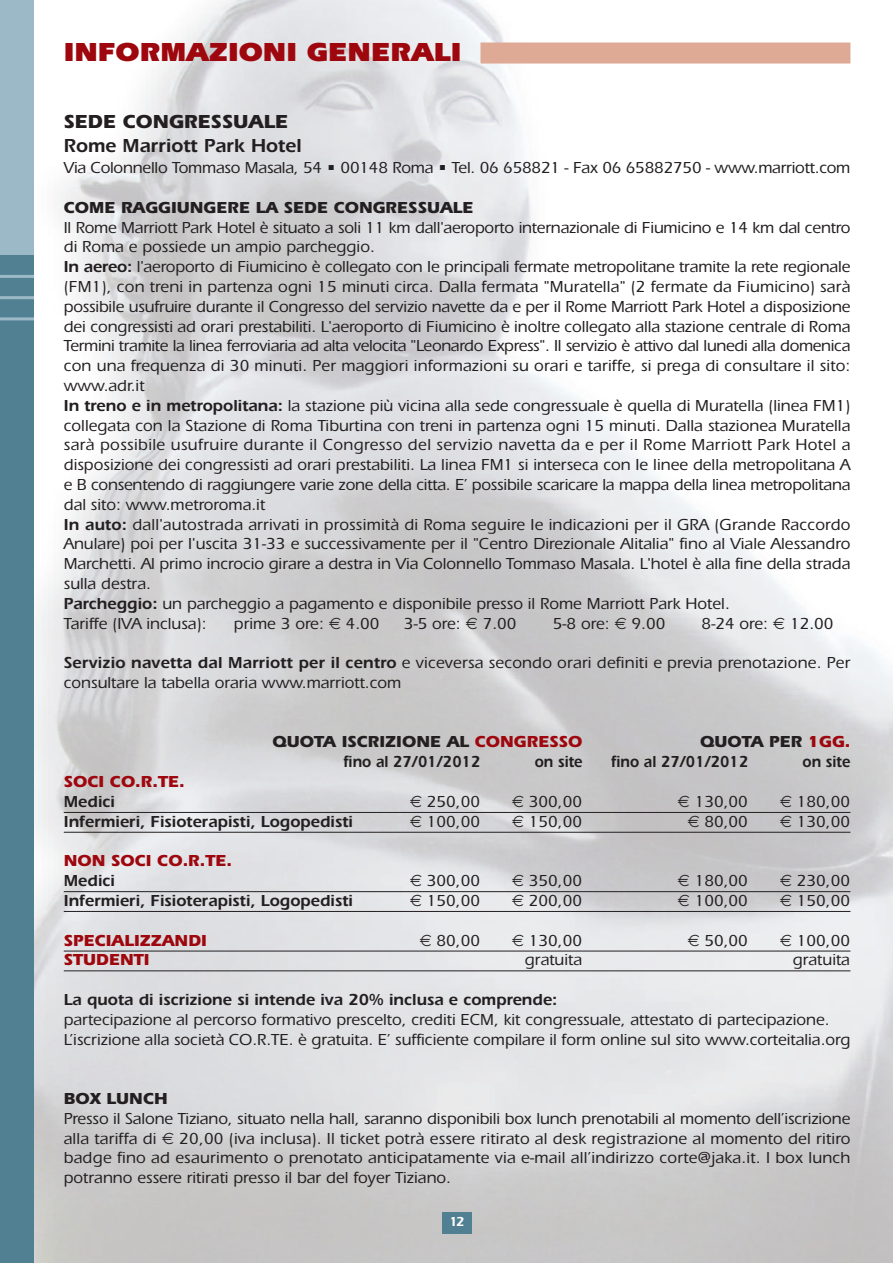
<style>
.page{position:relative;width:893px;height:1263px;background:#fff}
.page>*{position:absolute;margin:0;border:0;box-sizing:border-box;transform-origin:0 0}
.t1{font:900 27px "Itc Eras";color:#9d070d}
.t2{font:600 19.5px "Itc Eras";color:#231f20}
.t3{font:700 19.5px "Itc Eras";color:#231f20}
.t4{font:500 16.5px/19.8px "Itc Eras";color:#231f20}
.t5{font:600 16.5px "Itc Eras";color:#231f20}
.t6{font:700 16.5px "Itc Eras";color:#231f20}
.t7{font:700 16.5px "Itc Eras";color:#9d070d}
.t8{font:600 16.5px "Itc Eras";color:#231f20;scale:.9 1}
.t9{font:600 13.5px "Itc Eras";color:#fff}
.s1{font-weight:600}
.s2{color:#9d070d}
</style>
<div class="page">
<div style="left:442px;top:1212px;width:30px;height:22px;background:#518093"></div>
<div style="left:0;top:0;width:34px;height:1263px;background:#518093"></div>
<div style="left:0;top:0;width:34px;height:255px;background:#9cb9c7"></div>
<div style="left:480px;top:43px;width:370px;height:21px;background:#dea995"></div>
<hr style="left:64px;top:812px;width:786px;height:1px;background:#231f20">
<hr style="left:64px;top:832px;width:786px;height:1px;background:#231f20">
<hr style="left:64px;top:891px;width:786px;height:1px;background:#231f20">
<hr style="left:64px;top:911px;width:786px;height:1px;background:#231f20">
<hr style="left:64px;top:950px;width:786px;height:1px;background:#231f20">
<hr style="left:64px;top:970px;width:786px;height:1px;background:#231f20">
<hr style="left:0;top:275px;width:34px;height:3px;background:#9cb9c7">
<hr style="left:0;top:296px;width:34px;height:3px;background:#9cb9c7">
<hr style="left:0;top:317px;width:34px;height:3px;background:#9cb9c7">
<svg style="left:329px;top:617px;width:11px;height:12px"></svg>
<svg style="left:466px;top:617px;width:11px;height:12px"></svg>
<svg style="left:615px;top:617px;width:11px;height:12px"></svg>
<svg style="left:773px;top:617px;width:12px;height:12px"></svg>
<svg style="left:410px;top:796px;width:11px;height:11px"></svg>
<svg style="left:512px;top:796px;width:11px;height:11px"></svg>
<svg style="left:678px;top:796px;width:11px;height:11px"></svg>
<svg style="left:780px;top:796px;width:11px;height:11px"></svg>
<svg style="left:410px;top:815px;width:11px;height:12px"></svg>
<svg style="left:512px;top:815px;width:11px;height:12px"></svg>
<svg style="left:688px;top:815px;width:11px;height:12px"></svg>
<svg style="left:780px;top:815px;width:11px;height:12px"></svg>
<svg style="left:410px;top:875px;width:11px;height:11px"></svg>
<svg style="left:512px;top:875px;width:11px;height:11px"></svg>
<svg style="left:678px;top:875px;width:11px;height:11px"></svg>
<svg style="left:780px;top:875px;width:11px;height:11px"></svg>
<svg style="left:410px;top:895px;width:11px;height:11px"></svg>
<svg style="left:512px;top:895px;width:11px;height:11px"></svg>
<svg style="left:678px;top:895px;width:11px;height:11px"></svg>
<svg style="left:780px;top:895px;width:11px;height:11px"></svg>
<svg style="left:420px;top:934px;width:11px;height:12px"></svg>
<svg style="left:512px;top:934px;width:11px;height:12px"></svg>
<svg style="left:688px;top:934px;width:11px;height:12px"></svg>
<svg style="left:780px;top:934px;width:11px;height:12px"></svg>
<svg style="left:162px;top:1132px;width:11px;height:12px"></svg>
<h1 class="t1" style="left:64px;top:43px;width:399px">INFORMAZIONI GENERALI</h1>
<p class="t3" style="left:64px;top:115px;width:226px">SEDE CONGRESSUALE</p>
<p class="t2" style="left:64px;top:139px;width:239px">Rome Marriott Park Hotel</p>
<p class="t4" style="left:64px;top:160px;width:788px">Via Colonnello Tommaso Masala, 54 • 00148 Roma • Tel. 06 658821 - Fax 06 65882750 - www.marriott.com</p>
<p class="t6" style="left:64px;top:201px;width:411px">COME RAGGIUNGERE LA SEDE CONGRESSUALE</p>
<p class="t4" style="left:64px;top:219px;width:788px">Il Rome Marriott Park Hotel è situato a soli 11 km dall'aeroporto internazionale di Fiumicino e 14 km dal centro di Roma e possiede un ampio parcheggio.<br><span class="s1">In aereo:</span> l'aeroporto di Fiumicino è collegato con Ie principali fermate metropolitane tramite la rete regionale (FM1), con treni in partenza ogni 15 minuti circa. Dalla fermata "Muratella" (2 fermate da Fiumicino) sarà possibile usufruire durante il Congresso del servizio navette da e per il Rome Marriott Park Hotel a disposizione dei congressisti ad orari prestabiliti. L'aeroporto di Fiumicino è inoltre collegato alla stazione centrale di Roma Termini tramite la linea ferroviaria ad alta velocita "Leonardo Express". Il servizio è attivo dal lunedi alla domenica con una frequenza di 30 minuti. Per maggiori informazioni su orari e tariffe, si prega di consultare il sito: www.adr.it<br><span class="s1">In treno e in metropolitana:</span> la stazione più vicina alla sede congressuale è quella di Muratella (linea FM1) collegata con la Stazione di Roma Tiburtina con treni in partenza ogni 15 minuti. Dalla stazionea Muratella sarà possibile usufruire durante il Congresso del servizio navetta da e per il Rome Marriott Park Hotel a disposizione dei congressisti ad orari prestabiliti. La linea FM1 si interseca con Ie linee della metropolitana A e B consentendo di raggiungere varie zone della citta. E’ possibile scaricare la mappa della linea metropolitana dal sito: www.metroroma.it<br><span class="s1">In auto:</span> dall'autostrada arrivati in prossimità di Roma seguire Ie indicazioni per il GRA (Grande Raccordo Anulare) poi per I'uscita 31-33 e successivamente per il "Centro Direzionale Alitalia" fino al Viale Alessandro Marchetti. Al primo incrocio girare a destra in Via Colonnello Tommaso Masala. L'hotel è alla fine della strada sulla destra.<br><span class="s1">Parcheggio:</span> un parcheggio a pagamento e disponibile presso il Rome Marriott Park Hotel.<br>Tariffe (IVA inclusa):</p>
<p class="t4" style="left:234px;top:615px;width:91px">prime 3 ore:</p>
<p class="t4" style="left:346px;top:615px;width:35px">4.00</p>
<p class="t4" style="left:404px;top:615px;width:58px">3-5 ore:</p>
<p class="t4" style="left:483px;top:615px;width:35px">7.00</p>
<p class="t4" style="left:553px;top:615px;width:58px">5-8 ore:</p>
<p class="t4" style="left:631px;top:615px;width:35px">9.00</p>
<p class="t4" style="left:702px;top:615px;width:68px">8-24 ore:</p>
<p class="t4" style="left:790px;top:615px;width:45px">12.00</p>
<p class="t4" style="left:64px;top:655px;width:788px"><span class="s1">Servizio navetta dal Marriott per il centro</span> e viceversa secondo orari definiti e previa prenotazione. Per consultare la tabella oraria www.marriott.com</p>
<p class="t6" style="left:273px;top:736px;width:311px">QUOTA ISCRIZIONE AL <span class="s2">CONGRESSO</span></p>
<p class="t6" style="left:700px;top:736px;width:152px">QUOTA PER <span class="s2">1GG.</span></p>
<p class="t8" style="left:343px;top:756px;width:154px">fino al 27/01/2012</p>
<p class="t8" style="left:535px;top:756px;width:55px">on site</p>
<p class="t8" style="left:611px;top:756px;width:154px">fino al 27/01/2012</p>
<p class="t8" style="left:802px;top:756px;width:55px">on site</p>
<p class="t7" style="left:64px;top:776px;width:123px">SOCI CO.R.TE.</p>
<p class="t5" style="left:64px;top:796px;width:53px">Medici</p>
<p class="t4" style="left:427px;top:793px;width:55px">250,00</p>
<p class="t4" style="left:529px;top:793px;width:55px">300,00</p>
<p class="t4" style="left:695px;top:793px;width:55px">130,00</p>
<p class="t4" style="left:797px;top:793px;width:55px">180,00</p>
<p class="t5" style="left:64px;top:816px;width:291px">Infermieri, Fisioterapisti, Logopedisti</p>
<p class="t4" style="left:427px;top:813px;width:55px">100,00</p>
<p class="t4" style="left:529px;top:813px;width:55px">150,00</p>
<p class="t4" style="left:704px;top:813px;width:45px">80,00</p>
<p class="t4" style="left:797px;top:813px;width:55px">130,00</p>
<p class="t7" style="left:64px;top:855px;width:170px">NON SOCI CO.R.TE.</p>
<p class="t5" style="left:64px;top:875px;width:53px">Medici</p>
<p class="t4" style="left:427px;top:872px;width:55px">300,00</p>
<p class="t4" style="left:529px;top:872px;width:55px">350,00</p>
<p class="t4" style="left:695px;top:872px;width:55px">180,00</p>
<p class="t4" style="left:797px;top:872px;width:55px">230,00</p>
<p class="t5" style="left:64px;top:895px;width:291px">Infermieri, Fisioterapisti, Logopedisti</p>
<p class="t4" style="left:427px;top:892px;width:55px">150,00</p>
<p class="t4" style="left:529px;top:892px;width:55px">200,00</p>
<p class="t4" style="left:695px;top:892px;width:55px">100,00</p>
<p class="t4" style="left:797px;top:892px;width:55px">150,00</p>
<p class="t7" style="left:64px;top:934px;width:145px">SPECIALIZZANDI</p>
<p class="t4" style="left:436px;top:932px;width:45px">80,00</p>
<p class="t4" style="left:529px;top:932px;width:55px">130,00</p>
<p class="t4" style="left:704px;top:932px;width:45px">50,00</p>
<p class="t4" style="left:797px;top:932px;width:55px">100,00</p>
<p class="t7" style="left:64px;top:954px;width:87px">STUDENTI</p>
<p class="t4" style="left:525px;top:952px;width:59px">gratuita</p>
<p class="t4" style="left:793px;top:952px;width:59px">gratuita</p>
<p class="t5" style="left:64px;top:994px;width:495px">La quota di iscrizione si intende iva 20% inclusa e comprende:</p>
<p class="t4" style="left:64px;top:1011px;width:788px">partecipazione al percorso formativo prescelto, crediti ECM, kit congressuale, attestato di partecipazione.<br>L’iscrizione alla società CO.R.TE. è gratuita. E’ sufficiente compilare il form online sul sito www.corteitalia.org</p>
<p class="t6" style="left:64px;top:1092px;width:105px">BOX LUNCH</p>
<p class="t4" style="left:64px;top:1110px;width:788px">Presso il Salone Tiziano, situato nella hall, saranno disponibili box lunch prenotabili al momento dell’iscrizione alla tariffa di</p>
<p class="t4" style="left:64px;top:1130px;width:788px;text-align:justify;text-indent:115px">20,00 (iva inclusa). Il ticket potrà essere ritirato al desk registrazione al momento del ritiro badge fino ad esaurimento o prenotato anticipatamente via e-mail all’indirizzo corte@jaka.it. I box lunch potranno essere ritirati presso il bar del foyer Tiziano.</p>
<p class="t9" style="left:450px;top:1217px;width:17px">12</p>
</div>
